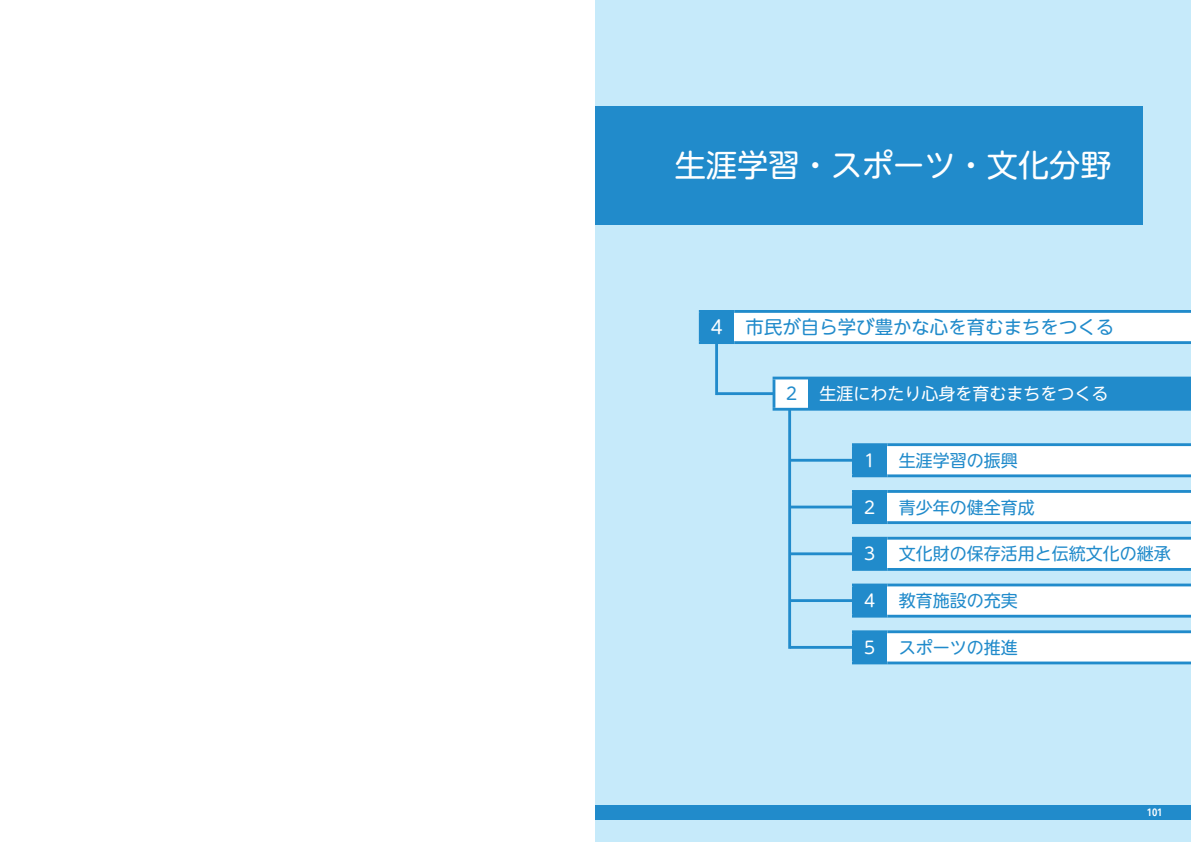
<style>
.page{position:relative;width:1191px;height:842px;background:#fff}
.page>*{position:absolute;margin:0;border:0;box-sizing:border-box;transform-origin:0 0}
.t1{font:31.2px "UD Shin M Go Pro";color:#fff}
.t2{font:18.4px "UD Shin M Go Pro";color:#218bcb}
.t3{font:17px "UD Shin M Go Pro";color:#218bcb}
.t4{font:17px "UD Shin M Go Pro";color:#fff}
.t5{font:600 10.6px "Avenir Next Condensed";color:#fff}
.s1{color:#fff}
.s2{color:#218bcb}
</style>
<div class="page">
<div style="left:595px;top:0;width:596px;height:842px;background:#c6eafa"></div>
<hr style="left:715px;top:321px;width:3px;height:74px;background:#218bcb">
<hr style="left:716px;top:392px;width:92px;height:3px;background:#218bcb">
<div style="left:595px;top:805px;width:596px;height:14px;background:#218bcb"></div>
<div style="left:700px;top:311px;width:34px;height:32px;background:#218bcb"></div>
<div style="left:734px;top:311px;width:457px;height:32px;background:#fff"></div>
<hr style="left:699px;top:313px;width:2px;height:28px;background:#218bcb">
<hr style="left:699px;top:310px;width:35px;height:3px;background:#218bcb">
<hr style="left:699px;top:341px;width:35px;height:3px;background:#218bcb">
<hr style="left:734px;top:310px;width:457px;height:3px;background:#218bcb">
<hr style="left:734px;top:341px;width:457px;height:3px;background:#218bcb">
<hr style="left:788px;top:390px;width:3px;height:259px;background:#218bcb">
<hr style="left:790px;top:459px;width:86px;height:3px;background:#218bcb">
<hr style="left:790px;top:506px;width:86px;height:2px;background:#218bcb">
<hr style="left:790px;top:552px;width:86px;height:3px;background:#218bcb">
<hr style="left:790px;top:599px;width:86px;height:3px;background:#218bcb">
<hr style="left:790px;top:646px;width:86px;height:3px;background:#218bcb">
<div style="left:774px;top:378px;width:34px;height:31px;background:#fff"></div>
<div style="left:808px;top:378px;width:383px;height:31px;background:#218bcb"></div>
<hr style="left:772px;top:379px;width:3px;height:29px;background:#218bcb">
<hr style="left:772px;top:377px;width:36px;height:2px;background:#218bcb">
<hr style="left:772px;top:408px;width:36px;height:3px;background:#218bcb">
<hr style="left:808px;top:377px;width:383px;height:2px;background:#218bcb">
<hr style="left:808px;top:408px;width:383px;height:3px;background:#218bcb">
<div style="left:853px;top:445px;width:34px;height:31px;background:#218bcb"></div>
<div style="left:887px;top:445px;width:304px;height:31px;background:#fff"></div>
<hr style="left:852px;top:446px;width:3px;height:28px;background:#218bcb">
<hr style="left:852px;top:443px;width:35px;height:3px;background:#218bcb">
<hr style="left:852px;top:474px;width:35px;height:3px;background:#218bcb">
<hr style="left:887px;top:443px;width:304px;height:3px;background:#218bcb">
<hr style="left:887px;top:474px;width:304px;height:3px;background:#218bcb">
<div style="left:853px;top:491px;width:34px;height:32px;background:#218bcb"></div>
<div style="left:887px;top:491px;width:304px;height:32px;background:#fff"></div>
<hr style="left:852px;top:493px;width:3px;height:28px;background:#218bcb">
<hr style="left:852px;top:490px;width:35px;height:3px;background:#218bcb">
<hr style="left:852px;top:521px;width:35px;height:3px;background:#218bcb">
<hr style="left:887px;top:490px;width:304px;height:3px;background:#218bcb">
<hr style="left:887px;top:521px;width:304px;height:3px;background:#218bcb">
<div style="left:853px;top:538px;width:34px;height:31px;background:#218bcb"></div>
<div style="left:887px;top:538px;width:304px;height:31px;background:#fff"></div>
<hr style="left:852px;top:540px;width:3px;height:28px;background:#218bcb">
<hr style="left:852px;top:537px;width:35px;height:3px;background:#218bcb">
<hr style="left:852px;top:568px;width:35px;height:3px;background:#218bcb">
<hr style="left:887px;top:537px;width:304px;height:3px;background:#218bcb">
<hr style="left:887px;top:568px;width:304px;height:3px;background:#218bcb">
<div style="left:853px;top:585px;width:34px;height:31px;background:#218bcb"></div>
<div style="left:887px;top:585px;width:304px;height:31px;background:#fff"></div>
<hr style="left:852px;top:586px;width:3px;height:29px;background:#218bcb">
<hr style="left:852px;top:584px;width:35px;height:2px;background:#218bcb">
<hr style="left:852px;top:615px;width:35px;height:3px;background:#218bcb">
<hr style="left:887px;top:584px;width:304px;height:2px;background:#218bcb">
<hr style="left:887px;top:615px;width:304px;height:3px;background:#218bcb">
<div style="left:853px;top:632px;width:34px;height:31px;background:#218bcb"></div>
<div style="left:887px;top:632px;width:304px;height:31px;background:#fff"></div>
<hr style="left:852px;top:633px;width:3px;height:28px;background:#218bcb">
<hr style="left:852px;top:630px;width:35px;height:3px;background:#218bcb">
<hr style="left:852px;top:661px;width:35px;height:3px;background:#218bcb">
<hr style="left:887px;top:630px;width:304px;height:3px;background:#218bcb">
<hr style="left:887px;top:661px;width:304px;height:3px;background:#218bcb">
<div style="left:595px;top:106px;width:547px;height:119px;background:#218bcb"></div>
<h1 class="t1" style="left:675px;top:140px;width:438px">生涯学習・スポーツ・文化分野</h1>
<p class="t2" style="left:707px;top:312px;width:408px"><span class="s1">４</span> 市民が自ら学び豊かな心を育むまちをつくる</p>
<p class="t4" style="left:783px;top:380px;width:327px"><span class="s2">２</span> 生涯にわたり心身を育むまちをつくる</p>
<p class="t3" style="left:861px;top:446px;width:158px"><span class="s1">１</span> 生涯学習の振興</p>
<p class="t3" style="left:861px;top:493px;width:175px"><span class="s1">２</span> 青少年の健全育成</p>
<p class="t3" style="left:861px;top:540px;width:311px"><span class="s1">３</span> 文化財の保存活用と伝統文化の継承</p>
<p class="t3" style="left:861px;top:587px;width:158px"><span class="s1">４</span> 教育施設の充実</p>
<p class="t3" style="left:861px;top:634px;width:158px"><span class="s1">５</span> スポーツの推進</p>
<p class="t5" style="left:1146px;top:805px;width:17px">101</p>
</div>
